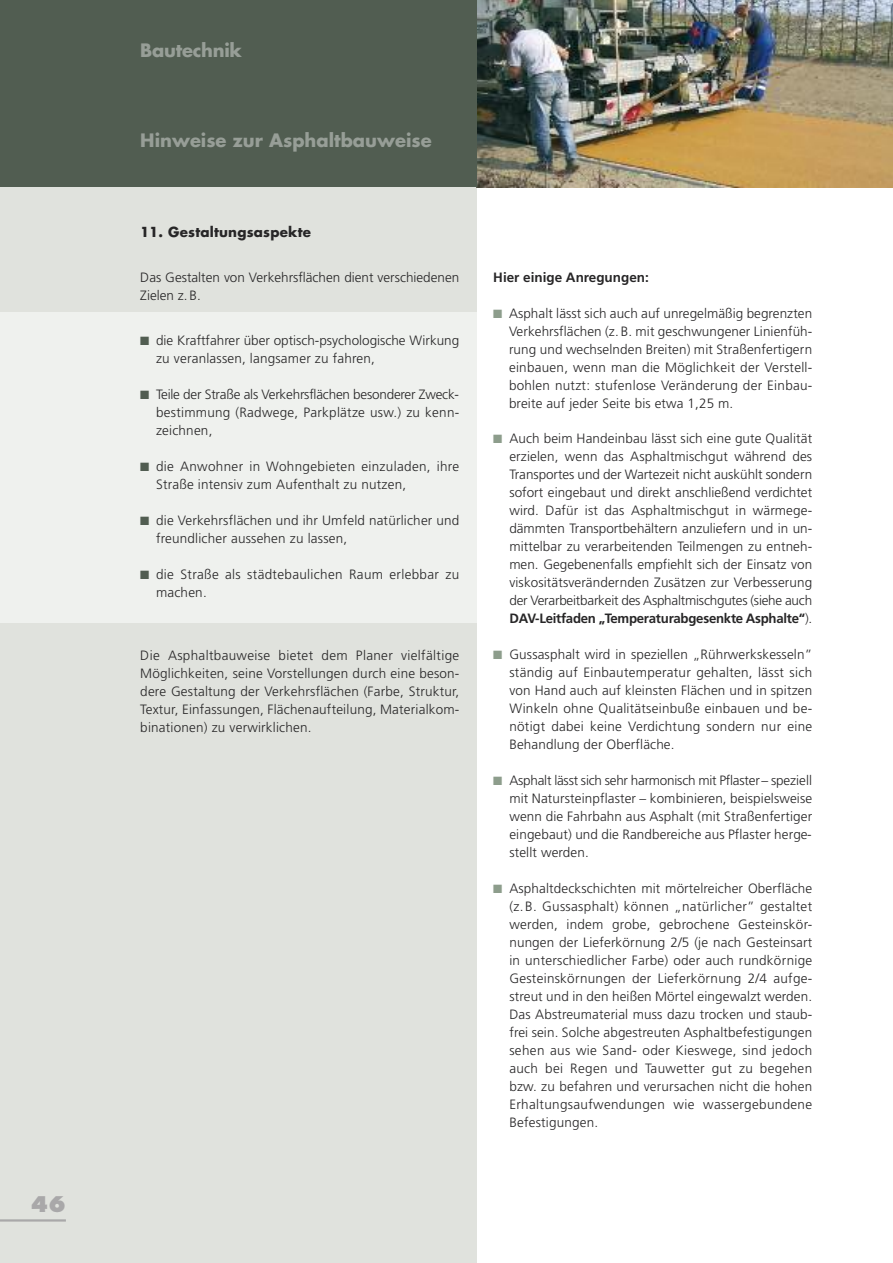
<style>
.page{position:relative;width:893px;height:1263px;background:#fff}
.page>*{position:absolute;margin:0;border:0;box-sizing:border-box;transform-origin:0 0}
.t1{font:800 21px "Futura";color:#a9a8a9}
.t2{font:700 18px "Futura";color:#979e97}
.t3{font:300 13.5px/18px "Frutiger";letter-spacing:.015em;color:#272627;text-align:justify}
.t4{font:700 13.5px "Futura";letter-spacing:.015em;color:#272627}
.t5{font:700 13.5px "Frutiger";color:#272627}
.s1{color:#515d51}
.s2{color:#8d9d8c}
.s3{font-weight:700}
</style>
<div class="page">
<div style="left:0;top:187px;width:476px;height:1076px;background:#e0e2dd"></div>
<img style="left:476px;top:0;width:417px;height:187px">
<div style="left:0;top:0;width:476px;height:187px;background:#515d51"></div>
<hr style="left:0;top:1219px;width:66px;height:2px;background:#a9a8a9">
<div style="left:0;top:312px;width:476px;height:310px;background:#eff1ee"></div>
<h1 class="t1" style="left:31px;top:1195px;width:36px">46</h1>
<h2 class="t2" style="left:140px;top:43px;width:103px">Bautechnik</h2>
<h2 class="t2" style="left:140px;top:132px;width:293px">Hinweise zur Asphaltbauweise</h2>
<p class="t4" style="left:140px;top:225px;width:172px">11. Gestaltungsaspekte</p>
<p class="t3" style="left:140px;top:270px;width:320px">Das Gestalten von Verkehrsflächen dient verschiedenen<br>Zielen z. B.</p>
<p class="t3" style="left:156px;top:333px;width:305px;text-indent:-16px"><span class="s1">■</span> die Kraftfahrer über optisch-psychologische Wirkung zu veranlassen, langsamer zu fahren,</p>
<p class="t3" style="left:156px;top:387px;width:305px;text-indent:-16px"><span class="s1">■</span> Teile der Straße als Verkehrsflächen besonderer Zweck&shy;bestimmung (Radwege, Parkplätze usw.) zu kenn&shy;zeichnen,</p>
<p class="t3" style="left:156px;top:459px;width:305px;text-indent:-16px"><span class="s1">■</span> die Anwohner in Wohngebieten einzuladen, ihre<br>Straße intensiv zum Aufenthalt zu nutzen,</p>
<p class="t3" style="left:156px;top:513px;width:305px;text-indent:-16px"><span class="s1">■</span> die Verkehrsflächen und ihr Umfeld natürlicher und freundlicher aussehen zu lassen,</p>
<p class="t3" style="left:156px;top:567px;width:305px;text-indent:-16px"><span class="s1">■</span> die Straße als städtebaulichen Raum erlebbar zu machen.</p>
<p class="t3" style="left:140px;top:648px;width:321px">Die Asphaltbauweise bietet dem Planer vielfältige Möglichkeiten, seine Vorstellungen durch eine beson&shy;dere Gestaltung der Verkehrsflächen (Farbe, Struktur, Textur, Einfassungen, Flächenaufteilung, Materialkom&shy;binationen) zu verwirklichen.</p>
<p class="t5" style="left:493px;top:272px;width:157px">Hier einige Anregungen:</p>
<p class="t3" style="left:509px;top:306px;width:305px;text-indent:-16px"><span class="s2">■</span> Asphalt lässt sich auch auf unregelmäßig begrenzten Verkehrsflächen (z. B. mit geschwungener Linienfüh&shy;rung und wechselnden Breiten) mit Straßenfertigern einbauen, wenn man die Möglichkeit der Verstell&shy;bohlen nutzt: stufenlose Veränderung der Einbau&shy;breite auf jeder Seite bis etwa 1,25 m.</p>
<p class="t3" style="left:509px;top:431px;width:304px;text-indent:-16px"><span class="s2">■</span> Auch beim Handeinbau lässt sich eine gute Qualität erzielen, wenn das Asphaltmischgut während des Transportes und der Wartezeit nicht auskühlt sondern sofort eingebaut und direkt anschließend verdichtet wird. Dafür ist das Asphaltmischgut in wärmege&shy;dämmten Transportbehältern anzuliefern und in un&shy;mittelbar zu verarbeitenden Teilmengen zu entneh&shy;men. Gegebenenfalls empfiehlt sich der Einsatz von viskositätsverändernden Zusätzen zur Verbesserung der Verarbeitbarkeit des Asphaltmischgutes (siehe auch <span class="s3">DAV-Leitfaden „Temperaturabgesenkte Asphalte“</span>).</p>
<p class="t3" style="left:509px;top:647px;width:304px;text-indent:-16px"><span class="s2">■</span> Gussasphalt wird in speziellen „Rührwerkskesseln” ständig auf Einbautemperatur gehalten, lässt sich von Hand auch auf kleinsten Flächen und in spitzen Winkeln ohne Qualitätseinbuße einbauen und be&shy;nötigt dabei keine Verdichtung sondern nur eine Behandlung der Oberfläche.</p>
<p class="t3" style="left:509px;top:773px;width:304px;text-indent:-16px"><span class="s2">■</span> Asphalt lässt sich sehr harmonisch mit Pflaster – speziell mit Natursteinpflaster – kombinieren, beispielsweise wenn die Fahrbahn aus Asphalt (mit Straßenfertiger eingebaut) und die Randbereiche aus Pflaster herge&shy;stellt werden.</p>
<p class="t3" style="left:509px;top:881px;width:304px;text-indent:-16px"><span class="s2">■</span> Asphaltdeckschichten mit mörtelreicher Oberfläche (z.B. Gussasphalt) können „natürlicher” gestaltet werden, indem grobe, gebrochene Gesteinskör&shy;nungen der Lieferkörnung 2/5 (je nach Gesteinsart in unterschiedlicher Farbe) oder auch rundkörnige Gesteinskörnungen der Lieferkörnung 2/4 aufge&shy;streut und in den heißen Mörtel eingewalzt werden.<br>Das Abstreumaterial muss dazu trocken und staub&shy;frei sein. Solche abgestreuten Asphaltbefestigungen sehen aus wie Sand- oder Kieswege, sind jedoch auch bei Regen und Tauwetter gut zu begehen bzw. zu befahren und verursachen nicht die hohen Erhaltungsaufwendungen wie wassergebundene Befestigungen.</p>
</div>
